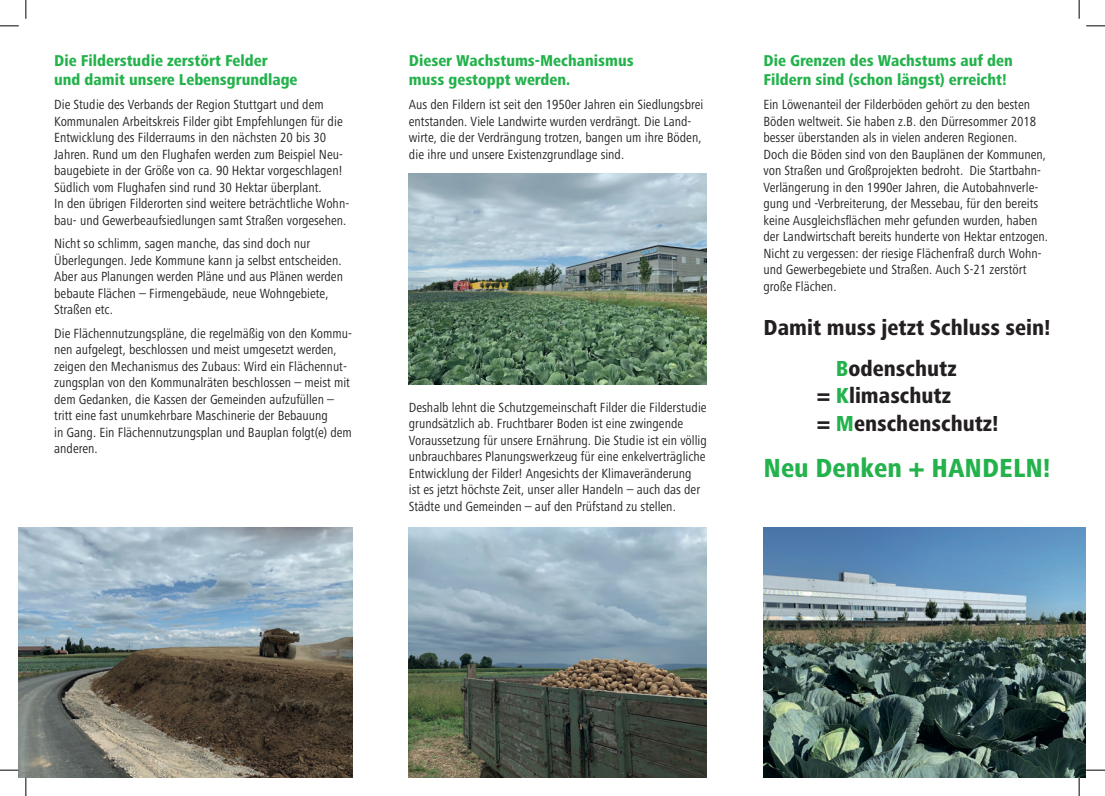
<style>
.page{position:relative;width:1105px;height:796px;background:#fff}
.page>*{position:absolute;margin:0;border:0;box-sizing:border-box;transform-origin:0 0}
.t1{font:800 condensed 27.12px "Frutiger Next Pro";color:#23b24b}
.t2{font:800 condensed 22.5px/41.1px "Frutiger Next Pro";color:#231f20}
.t3{font:800 condensed 16.25px/19.5px "Frutiger Next Pro";color:#23b24b}
.t4{font:condensed 13.75px/16.5px "Frutiger Next Pro";color:#231f20}
.s1{color:#23b24b}
</style>
<div class="page">
<img style="left:409px;top:527px;width:297px;height:250px">
<img style="left:763px;top:527px;width:322px;height:250px">
<img style="left:409px;top:174px;width:297px;height:211px">
<img style="left:19px;top:527px;width:333px;height:250px">
<svg style="left:0;top:25px;width:19px;height:2px"></svg>
<svg style="left:1086px;top:25px;width:18px;height:2px"></svg>
<svg style="left:0;top:769px;width:19px;height:2px"></svg>
<svg style="left:1085px;top:769px;width:19px;height:2px"></svg>
<svg style="left:25px;top:0;width:2px;height:19px"></svg>
<svg style="left:25px;top:777px;width:2px;height:19px"></svg>
<svg style="left:1078px;top:0;width:1px;height:19px"></svg>
<svg style="left:1077px;top:777px;width:2px;height:19px"></svg>
<p class="t3" style="left:54px;top:51px;width:245px">Die Filderstudie zerstört Felder und damit unsere Lebensgrundlage</p>
<p class="t4" style="left:54px;top:96px;width:296px">Die Studie des Verbands der Region Stuttgart und dem Kommunalen Arbeitskreis Filder gibt Empfehlungen für die Entwicklung des Filderraums in den nächsten 20 bis 30<br>Jahren. Rund um den Flughafen werden zum Beispiel Neu&shy;baugebiete in der Größe von ca. 90 Hektar vorgeschlagen!<br>Südlich vom Flughafen sind rund 30 Hektar überplant.<br>In den übrigen Filderorten sind weitere beträchtliche Wohn&shy;bau- und Gewerbeaufsiedlungen samt Straßen vorgesehen.</p>
<p class="t4" style="left:54px;top:235px;width:290px">Nicht so schlimm, sagen manche, das sind doch nur Überlegungen. Jede Kommune kann ja selbst entscheiden.<br>Aber aus Planungen werden Pläne und aus Plänen werden bebaute Flächen – Firmengebäude, neue Wohngebiete, Straßen etc.</p>
<p class="t4" style="left:54px;top:325px;width:299px">Die Flächennutzungspläne, die regelmäßig von den Kommu&shy;nen aufgelegt, beschlossen und meist umgesetzt werden, zeigen den Mechanismus des Zubaus: Wird ein Flächennut&shy;zungsplan von den Kommunalräten beschlossen – meist mit dem Gedanken, die Kassen der Gemeinden aufzufüllen – tritt eine fast unumkehrbare Maschinerie der Bebauung<br>in Gang. Ein Flächennutzungsplan und Bauplan folgt(e) dem anderen.</p>
<p class="t3" style="left:409px;top:51px;width:226px">Dieser Wachstums-Mechanismus muss gestoppt werden.</p>
<p class="t4" style="left:409px;top:96px;width:296px">Aus den Fildern ist seit den 1950er Jahren ein Siedlungsbrei entstanden. Viele Landwirte wurden verdrängt. Die Land&shy;wirte, die der Verdrängung trotzen, bangen um ihre Böden, die ihre und unsere Existenzgrundlage sind.</p>
<p class="t4" style="left:409px;top:399px;width:299px">Deshalb lehnt die Schutzgemeinschaft Filder die Filderstudie grundsätzlich ab. Fruchtbarer Boden ist eine zwingende Voraussetzung für unsere Ernährung. Die Studie ist ein völlig unbrauchbares Planungswerkzeug für eine enkelverträgliche Entwicklung der Filder! Angesichts der Klimaveränderung<br>ist es jetzt höchste Zeit, unser aller Handeln – auch das der Städte und Gemeinden – auf den Prüfstand zu stellen.</p>
<p class="t3" style="left:763px;top:51px;width:251px">Die Grenzen des Wachstums auf den<br>Fildern sind (schon längst) erreicht!</p>
<p class="t4" style="left:763px;top:96px;width:286px">Ein Löwenanteil der Filderböden gehört zu den besten Böden weltweit. Sie haben z.B. den Dürresommer 2018 besser überstanden als in vielen anderen Regionen.<br>Doch die Böden sind von den Bauplänen der Kommunen, von Straßen und Großprojekten bedroht. Die Startbahn-Verlängerung in den 1990er Jahren, die Autobahnverle&shy;gung und -Verbreiterung, der Messebau, für den bereits keine Ausgleichsflächen mehr gefunden wurden, haben der Landwirtschaft bereits hunderte von Hektar entzogen.<br>Nicht zu vergessen: der riesige Flächenfraß durch Wohn&shy;und Gewerbegebiete und Straßen. Auch S-21 zerstört große Flächen.</p>
<h2 class="t2" style="left:835px;top:307px;width:216px;text-indent:-72px">Damit muss jetzt Schluss sein!<br><span class="s1">B</span>odenschutz</h2>
<h2 class="t2" style="left:816px;top:382px;width:183px;line-height:27px">= <span class="s1">K</span>limaschutz<br>= <span class="s1">M</span>enschenschutz!</h2>
<h1 class="t1" style="left:763px;top:453px;width:289px">Neu Denken + HANDELN!</h1>
</div>
